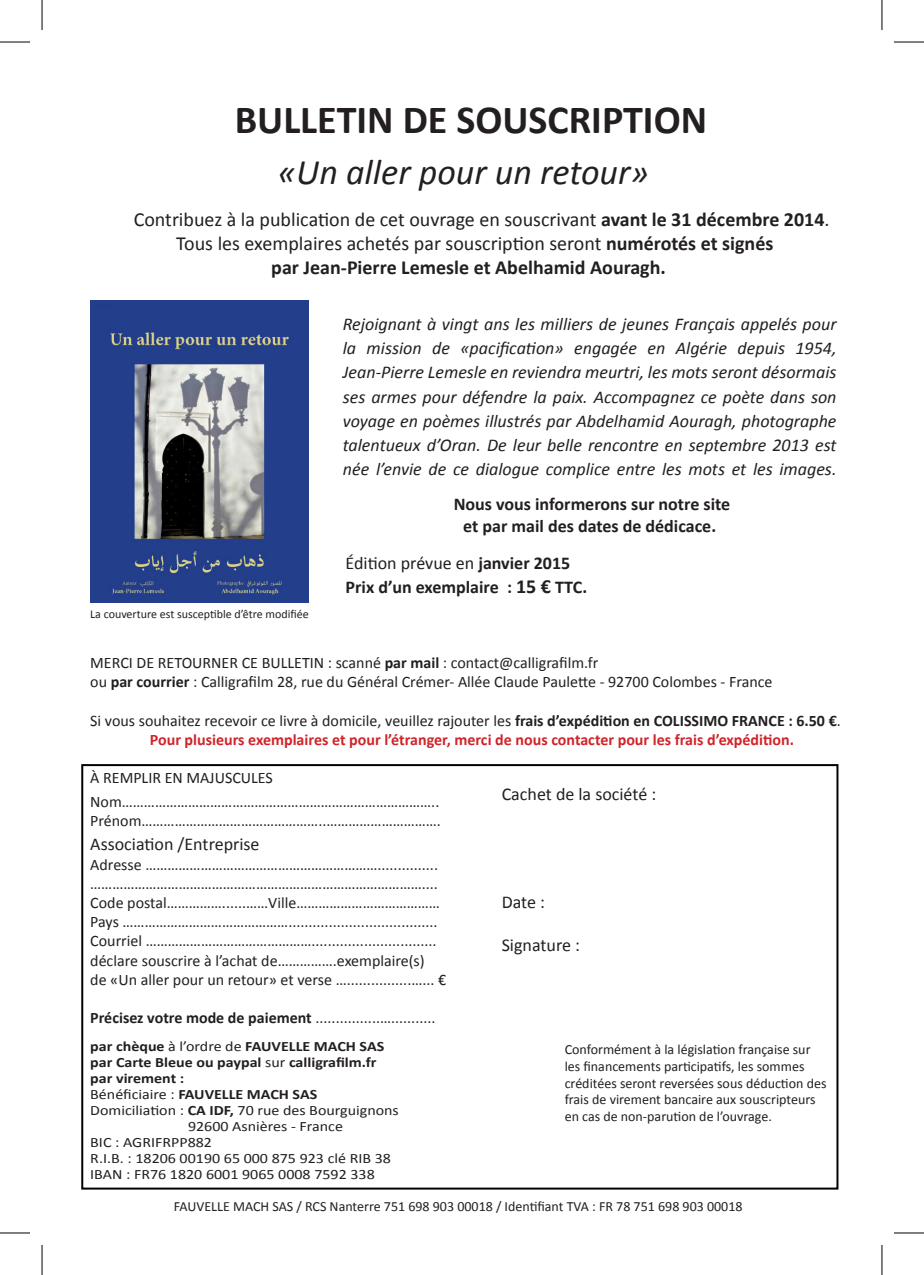
<style>
.page{position:relative;width:924px;height:1275px;background:#fff}
.page>*{position:absolute;margin:0;border:0;box-sizing:border-box;transform-origin:0 0}
.t1{font:700 40px "Calibri";color:#231f20}
.t2{font:italic 36px "Calibri";color:#231f20}
.t3{font:20px "Calibri";color:#231f20}
.t4{font:700 20px "Calibri";color:#231f20}
.t5{font:italic 18px/24px "Calibri";color:#231f20}
.t6{font:700 18px/21.6px "Calibri";color:#231f20;text-align:center}
.t7{font:18px "Calibri";color:#231f20}
.t8{font:16px "Calibri";color:#231f20}
.t9{font:700 16px "Calibri";color:#d1232a}
.t10{font:14.2px "Calibri";color:#231f20;scale:1.12 1}
.t11{font:700 14.2px "Calibri";color:#231f20;scale:1.12 1}
.t12{font:14px/16.8px "Calibri";color:#231f20}
.t13{font:12px "Calibri";color:#231f20}
.s1{font-weight:700}
.s2{font-size:20px}
.s3{font-weight:400}
</style>
<div class="page">
<img style="left:90px;top:300px;width:218px;height:302px">
<div style="left:81px;top:764px;width:757px;height:425px;border:2px solid #000205"></div>
<hr style="left:0;top:42px;width:30px;height:1px;background:#000">
<hr style="left:893px;top:42px;width:30px;height:1px;background:#000">
<hr style="left:0;top:1232px;width:30px;height:1px;background:#000">
<hr style="left:893px;top:1232px;width:30px;height:1px;background:#000">
<hr style="left:42px;top:0;width:1px;height:30px;background:#000">
<hr style="left:42px;top:1245px;width:1px;height:30px;background:#000">
<hr style="left:881px;top:0;width:1px;height:30px;background:#000">
<hr style="left:881px;top:1245px;width:1px;height:30px;background:#000">
<p class="t1" style="left:235px;top:91px;width:473px">BULLETIN DE SOUSCRIPTION</p>
<p class="t2" style="left:278px;top:147px;width:372px">«Un aller pour un retour»</p>
<p class="t3" style="left:134px;top:206px;width:697px">Contribuez à la publication de cet ouvrage en souscrivant <span class="s1">avant le 31 décembre 2014</span>.</p>
<p class="t3" style="left:176px;top:230px;width:598px">Tous les exemplaires achetés par souscription seront <span class="s1">numérotés et signés</span></p>
<p class="t4" style="left:271px;top:253px;width:396px">par Jean-Pierre Lemesle et Abelhamid Aouragh.</p>
<p class="t5" style="left:342px;top:312px;width:495px">Rejoignant à vingt ans les milliers de jeunes Français appelés pour la mission de «pacification» engagée en Algérie depuis 1954,</p>
<p class="t5" style="left:342px;top:360px;width:495px;text-align:justify">Jean-Pierre Lemesle en reviendra meurtri, les mots seront désormais ses armes pour défendre la paix. Accompagnez ce poète dans son voyage en poèmes illustrés par Abdelhamid Aouragh, photographe talentueux d’Oran. De leur belle rencontre en septembre 2013 est née l’envie de ce dialogue complice entre les mots et les images.</p>
<p class="t6" style="left:453px;top:493px;width:278px">Nous vous informerons sur notre site et par mail des dates de dédicace.</p>
<p class="t13" style="left:90px;top:606px;width:220px">La couverture est susceptible d’être modifiée</p>
<p class="t7" style="left:345px;top:550px;width:226px">Édition prévue en <span class="s1">janvier 2015</span></p>
<p class="t6" style="left:345px;top:575px;width:243px">Prix d’un exemplaire : <span class="s2">15 €</span> TTC.</p>
<p class="t8" style="left:90px;top:651px;width:509px">MERCI DE RETOURNER CE BULLETIN : scanné <span class="s1">par mail</span> : contact@calligrafilm.fr</p>
<p class="t8" style="left:90px;top:670px;width:683px">ou <span class="s1">par courrier</span> : Calligrafilm 28, rue du Général Crémer- Allée Claude Paulette - 92700 Colombes - France</p>
<p class="t8" style="left:90px;top:709px;width:751px">Si vous souhaitez recevoir ce livre à domicile, veuillez rajouter les <span class="s1">frais d’expédition en COLISSIMO FRANCE : 6.50 €</span>.</p>
<p class="t9" style="left:150px;top:728px;width:645px">Pour plusieurs exemplaires et pour l’étranger, merci de nous contacter pour les frais d’expédition.</p>
<p class="t8" style="left:90px;top:766px;width:184px">À REMPLIR EN MAJUSCULES</p>
<p class="t8" style="left:90px;top:790px;width:350px">Nom…………………………………………………………………………..</p>
<p class="t8" style="left:90px;top:810px;width:352px">Prénom…………………………………………..………………………….</p>
<p class="t7" style="left:90px;top:832px;width:171px">Association /Entreprise</p>
<p class="t8" style="left:90px;top:853px;width:349px">Adresse ………………………………………………………...............</p>
<p class="t8" style="left:90px;top:872px;width:349px">………………………………………………………………………………....</p>
<p class="t8" style="left:90px;top:891px;width:351px">Code postal……………......……Ville…………………………………</p>
<p class="t8" style="left:90px;top:910px;width:349px">Pays ……………………………………….....................................</p>
<p class="t8" style="left:90px;top:930px;width:348px">Courriel ………………………………………...............................</p>
<p class="t8" style="left:90px;top:949px;width:336px">déclare souscrire à l’achat de…………….exemplaire(s)</p>
<p class="t8" style="left:90px;top:968px;width:357px">de «Un aller pour un retour» et verse …................…... €</p>
<p class="t8" style="left:90px;top:1006px;width:346px"><span class="s1">Précisez votre mode de paiement</span> ................…...........</p>
<p class="t11" style="left:90px;top:1036px;width:264px">par chèque <span class="s3">à l’ordre de</span> FAUVELLE MACH SAS</p>
<p class="t11" style="left:90px;top:1052px;width:257px">par Carte Bleue ou paypal <span class="s3">sur</span> calligrafilm.fr</p>
<p class="t11" style="left:90px;top:1068px;width:85px">par virement :</p>
<p class="t11" style="left:90px;top:1084px;width:204px"><span class="s3">Bénéficiaire :</span> FAUVELLE MACH SAS</p>
<p class="t10" style="left:90px;top:1100px;width:277px">Domiciliation : <span class="s1">CA IDF,</span> 70 rue des Bourguignons</p>
<p class="t10" style="left:188px;top:1116px;width:140px">92600 Asnières - France</p>
<p class="t10" style="left:90px;top:1132px;width:110px">BIC : AGRIFRPP882</p>
<p class="t10" style="left:90px;top:1148px;width:270px">R.I.B. : 18206 00190 65 000 875 923 clé RIB 38</p>
<p class="t10" style="left:90px;top:1164px;width:255px">IBAN : FR76 1820 6001 9065 0008 7592 338</p>
<p class="t7" style="left:501px;top:781px;width:156px">Cachet de la société :</p>
<p class="t7" style="left:501px;top:889px;width:45px">Date :</p>
<p class="t7" style="left:501px;top:932px;width:80px">Signature :</p>
<p class="t12" style="left:564px;top:1040px;width:263px">Conformément à la législation française sur les financements participatifs, les sommes créditées seront reversées sous déduction des frais de virement bancaire aux souscripteurs en cas de non-parution de l’ouvrage.</p>
<p class="t12" style="left:174px;top:1197px;width:570px">FAUVELLE MACH SAS / RCS Nanterre 751 698 903 00018 / Identifiant TVA : FR 78 751 698 903 00018</p>
</div>
